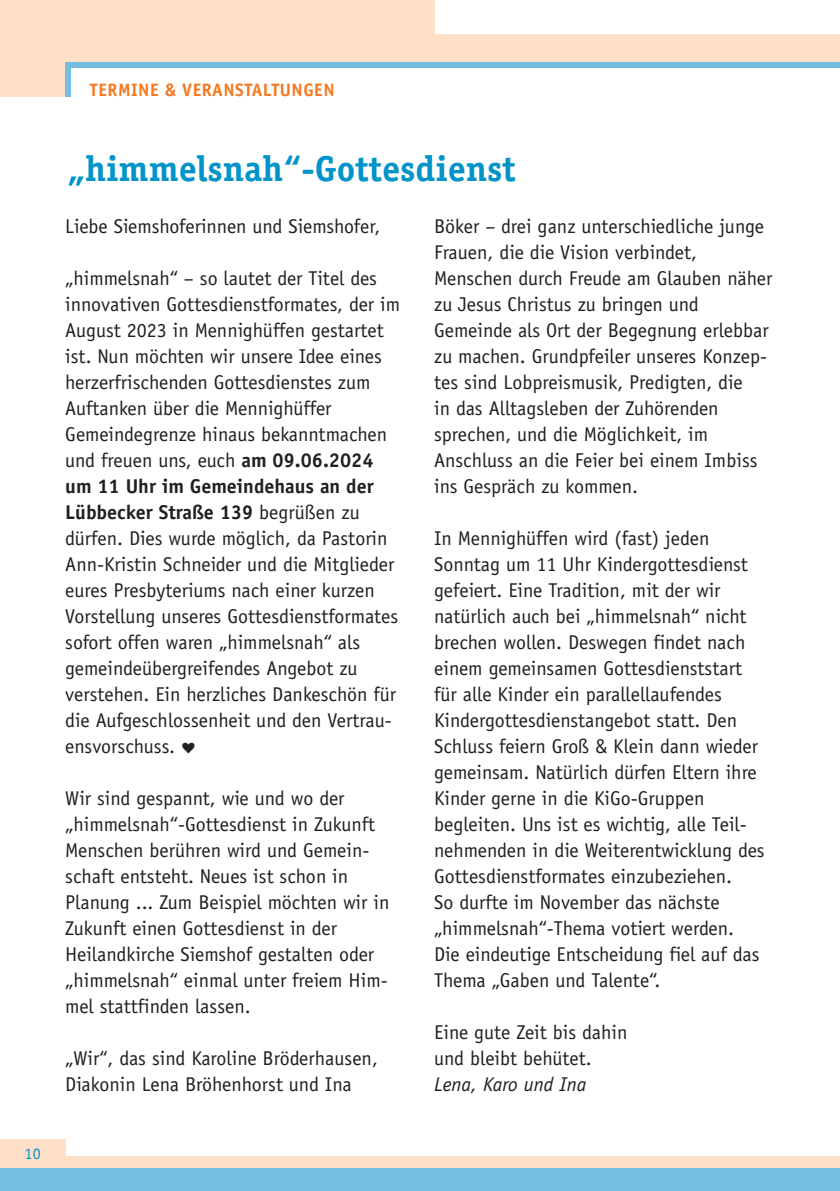
<style>
.page{position:relative;width:840px;height:1191px;background:#fff}
.page>*{position:absolute;margin:0;border:0;box-sizing:border-box;transform-origin:0 0}
.t1{font:700 36px "Officina Serif Std";color:#0094c9}
.t2{font:20px/26px "Officina Sans Std";color:#231f20}
.t3{font:italic 20px "Officina Sans Std";color:#231f20}
.t4{font:700 18px "Officina Sans Std";letter-spacing:.025em;color:#f47921}
.t5{font:16px "Officina Sans Std";color:#0094c9}
.s1{font-weight:700}
.s2{font-family:"Modern Pictograms"}
</style>
<div class="page">
<div style="left:434px;top:34px;width:405px;height:28px;background:#fde0c7"></div>
<div style="left:0;top:0;width:434px;height:65px;background:#fde0c7"></div>
<div style="left:0;top:0;width:68px;height:96px;background:#fde0c7"></div>
<div style="left:0;top:1157px;width:839px;height:34px;background:#fde0c7"></div>
<div style="left:0;top:1140px;width:65px;height:51px;background:#fde0c7"></div>
<div style="left:65px;top:62px;width:774px;height:6px;background:#75bee0"></div>
<div style="left:65px;top:62px;width:6px;height:34px;background:#75bee0"></div>
<div style="left:0;top:1168px;width:839px;height:23px;background:#75bee0"></div>
<p class="t5" style="left:24px;top:1147px;width:18px">10</p>
<p class="t4" style="left:90px;top:83px;width:246px">TERMINE &amp; VERANSTALTUNGEN</p>
<h1 class="t1" style="left:67px;top:155px;width:449px">„himmelsnah“-Gottesdienst</h1>
<p class="t2" style="left:65px;top:214px;width:316px">Liebe Siemshoferinnen und Siemshofer,</p>
<p class="t2" style="left:65px;top:266px;width:336px">„himmelsnah“ – so lautet der Titel des innovativen Gottesdienstformates, der im August 2023 in Mennighüffen gestartet ist. Nun möchten wir unsere Idee eines herzerfrischenden Gottesdienstes zum Auftanken über die Mennighüffer Gemeindegrenze hinaus bekanntmachen und freuen uns, euch <span class="s1">am 09.06.2024 um 11 Uhr im Gemeindehaus an der Lübbecker Straße 139</span> begrüßen zu dürfen. Dies wurde möglich, da Pastorin Ann-Kristin Schneider und die Mitglieder eures Presbyteriums nach einer kurzen Vorstellung unseres Gottesdienstformates sofort offen waren „himmelsnah“ als gemeindeübergreifendes Angebot zu verstehen. Ein herzliches Dankeschön für die Aufgeschlossenheit und den Vertrau&shy;ensvorschuss. <span class="s2">j</span></p>
<p class="t2" style="left:65px;top:786px;width:325px">Wir sind gespannt, wie und wo der „himmelsnah“-Gottesdienst in Zukunft Menschen berühren wird und Gemein&shy;schaft entsteht. Neues ist schon in Planung ... Zum Beispiel möchten wir in Zukunft einen Gottesdienst in der Heilandkirche Siemshof gestalten oder „himmelsnah“ einmal unter freiem Him&shy;mel stattfinden lassen.</p>
<p class="t2" style="left:65px;top:1046px;width:314px">„Wir“, das sind Karoline Bröderhausen,<br>Diakonin Lena Bröhenhorst und Ina</p>
<p class="t2" style="left:434px;top:214px;width:339px">Böker – drei ganz unterschiedliche junge Frauen, die die Vision verbindet, Menschen durch Freude am Glauben näher zu Jesus Christus zu bringen und Gemeinde als Ort der Begegnung erlebbar zu machen. Grundpfeiler unseres Konzep&shy;tes sind Lobpreismusik, Predigten, die<br>in das Alltagsleben der Zuhörenden sprechen, und die Möglichkeit, im Anschluss an die Feier bei einem Imbiss ins Gespräch zu kommen.</p>
<p class="t2" style="left:434px;top:526px;width:332px">In Mennighüffen wird (fast) jeden Sonntag um 11 Uhr Kindergottesdienst gefeiert. Eine Tradition, mit der wir natürlich auch bei „himmelsnah“ nicht brechen wollen. Deswegen findet nach einem gemeinsamen Gottesdienststart für alle Kinder ein parallellaufendes Kindergottesdienstangebot statt. Den Schluss feiern Groß &amp; Klein dann wieder gemeinsam. Natürlich dürfen Eltern ihre Kinder gerne in die KiGo-Gruppen begleiten. Uns ist es wichtig, alle Teil&shy;nehmenden in die Weiterentwicklung des Gottesdienstformates einzubeziehen.<br>So durfte im November das nächste „himmelsnah“-Thema votiert werden.<br>Die eindeutige Entscheidung fiel auf das Thema „Gaben und Talente“.</p>
<p class="t2" style="left:434px;top:1020px;width:195px">Eine gute Zeit bis dahin und bleibt behütet.</p>
<p class="t3" style="left:434px;top:1076px;width:154px">Lena, Karo und Ina</p>
</div>
